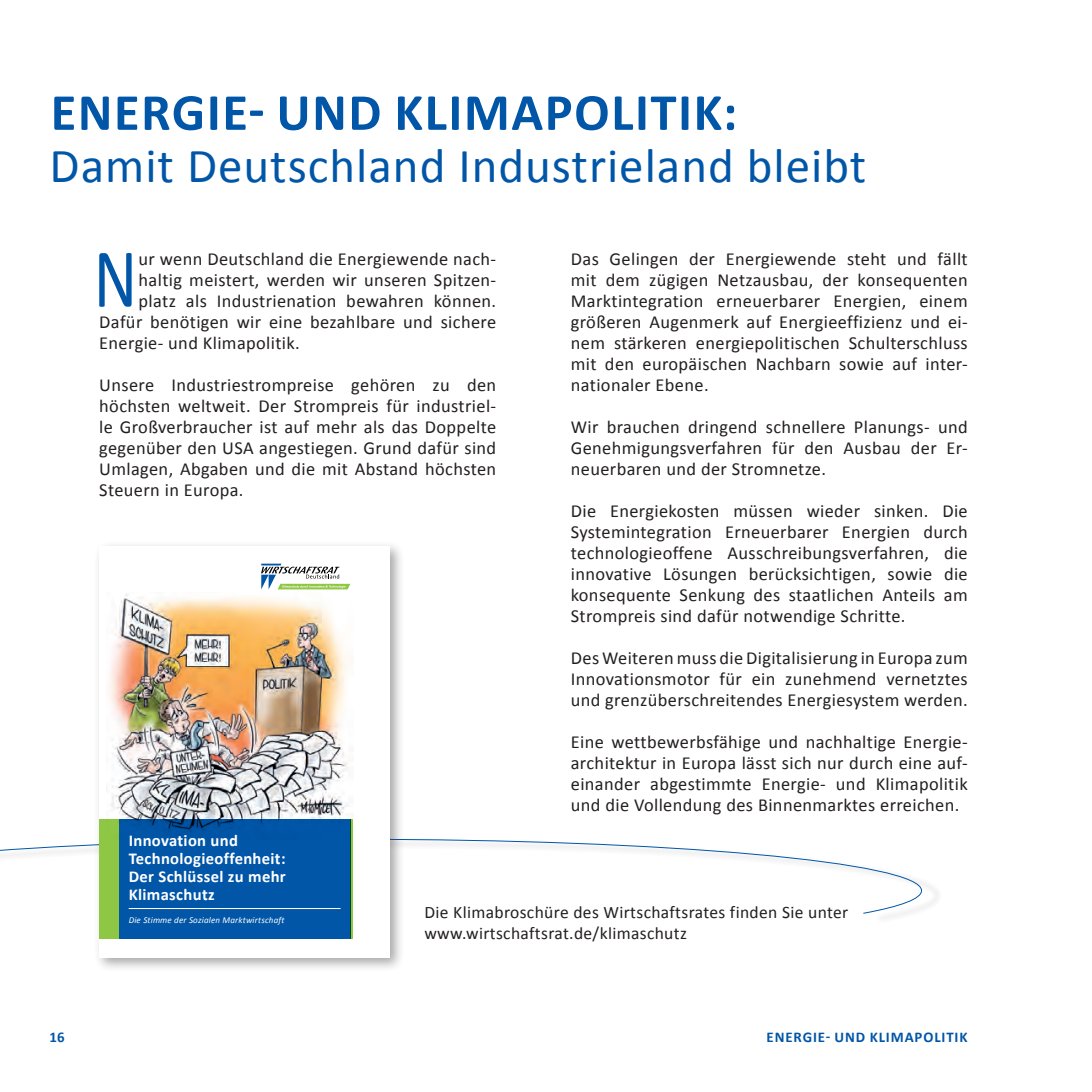
<style>
.page{position:relative;width:1092px;height:1092px;background:#fff}
.page>*{position:absolute;margin:0;border:0;box-sizing:border-box;transform-origin:0 0}
.t1{font:84.52px "Calibri";color:#0156a8;scale:.8 1}
.t2{font:700 52.5px "Calibri";letter-spacing:.03em;color:#0156a8}
.t3{font:49px "Calibri";letter-spacing:.02em;color:#0156a8}
.t4{font:18.38px/21px "Calibri";letter-spacing:.02em;color:#231f20;text-align:justify}
.t5{font:17.5px/21px "Calibri";letter-spacing:.02em;color:#231f20}
.t6{font:700 16.62px/18px "Calibri";letter-spacing:.02em;color:#fff}
.t7{font:700 14.88px "Calibri";letter-spacing:.06em;color:#0156a8}
.t8{font:italic 8.92px "Calibri";letter-spacing:.02em;color:#fff}
</style>
<div class="page">
<svg style="left:0;top:839px;width:922px;height:75px"></svg>
<div style="left:94px;top:540px;width:310px;height:432px;background:#231f20;opacity:.4"></div>
<div style="left:99px;top:546px;width:290px;height:411px;background:#fff"></div>
<img style="left:109px;top:594px;width:240px;height:225px">
<svg style="left:261px;top:563px;width:89px;height:26px"></svg>
<div style="left:119px;top:819px;width:231px;height:119px;background:#0156a8"></div>
<div style="left:99px;top:819px;width:20px;height:119px;background:#8ec743"></div>
<hr style="left:350px;top:819px;width:3px;height:119px;background:#8ec743">
<hr style="left:129px;top:907px;width:211px;height:2px;background:#fff">
<h2 class="t2" style="left:51px;top:79px;width:688px">ENERGIE- UND KLIMAPOLITIK:</h2>
<h3 class="t3" style="left:50px;top:135px;width:818px">Damit Deutschland Industrieland bleibt</h3>
<h1 class="t1" style="left:94px;top:225px;width:56px">N</h1>
<p class="t4" style="left:139px;top:248px;width:359px">ur wenn Deutschland die Energiewende nach-</p>
<p class="t4" style="left:139px;top:269px;width:359px">haltig meistert, werden wir unseren Spitzen-</p>
<p class="t4" style="left:139px;top:290px;width:359px">platz als Industrienation bewahren können.</p>
<p class="t4" style="left:99px;top:311px;width:398px">Dafür benötigen wir eine bezahlbare und sichere</p>
<p class="t4" style="left:99px;top:332px;width:202px">Energie- und Klimapolitik.</p>
<p class="t4" style="left:99px;top:374px;width:398px">Unsere Industriestrompreise gehören zu den höchsten weltweit. Der Strompreis für industriel&shy;le Großverbraucher ist auf mehr als das Doppelte gegenüber den USA angestiegen. Grund dafür sind Umlagen, Abgaben und die mit Abstand höchsten Steuern in Europa.</p>
<p class="t6" style="left:129px;top:831px;width:159px">Innovation und<br>Technologieoffenheit:<br>Der Schlüssel zu mehr<br>Klimaschutz</p>
<p class="t4" style="left:570px;top:248px;width:398px">Das Gelingen der Energiewende steht und fällt mit dem zügigen Netzausbau, der konsequenten Marktintegration erneuerbarer Energien, einem größeren Augenmerk auf Energieeffizienz und ei&shy;nem stärkeren energiepolitischen Schulterschluss mit den europäischen Nachbarn sowie auf inter&shy;nationaler Ebene.</p>
<p class="t4" style="left:570px;top:416px;width:398px">Wir brauchen dringend schnellere Planungs- und Genehmigungsverfahren für den Ausbau der Er&shy;neuerbaren und der Stromnetze.</p>
<p class="t4" style="left:570px;top:500px;width:398px">Die Energiekosten müssen wieder sinken. Die Systemintegration Erneuerbarer Energien durch technologieoffene Ausschreibungsverfahren, die innovative Lösungen berücksichtigen, sowie die konsequente Senkung des staatlichen Anteils am Strompreis sind dafür notwendige Schritte.</p>
<p class="t4" style="left:570px;top:647px;width:398px">Des Weiteren muss die Digitalisierung in Europa zum Innovationsmotor für ein zunehmend vernetztes und grenzüberschreitendes Energiesystem werden.</p>
<p class="t4" style="left:570px;top:731px;width:398px">Eine wettbewerbsfähige und nachhaltige Energie&shy;architektur in Europa lässt sich nur durch eine auf&shy;einander abgestimmte Energie- und Klimapolitik und die Vollendung des Binnenmarktes erreichen.</p>
<p class="t8" style="left:129px;top:913px;width:157px">Die Stimme der Sozialen Marktwirtschaft</p>
<p class="t5" style="left:424px;top:901px;width:425px">Die Klimabroschüre des Wirtschaftsrates finden Sie unter www.wirtschaftsrat.de/klimaschutz</p>
<p class="t7" style="left:50px;top:1027px;width:17px">16</p>
<p class="t7" style="left:766px;top:1027px;width:202px">ENERGIE- UND KLIMAPOLITIK</p>
</div>
